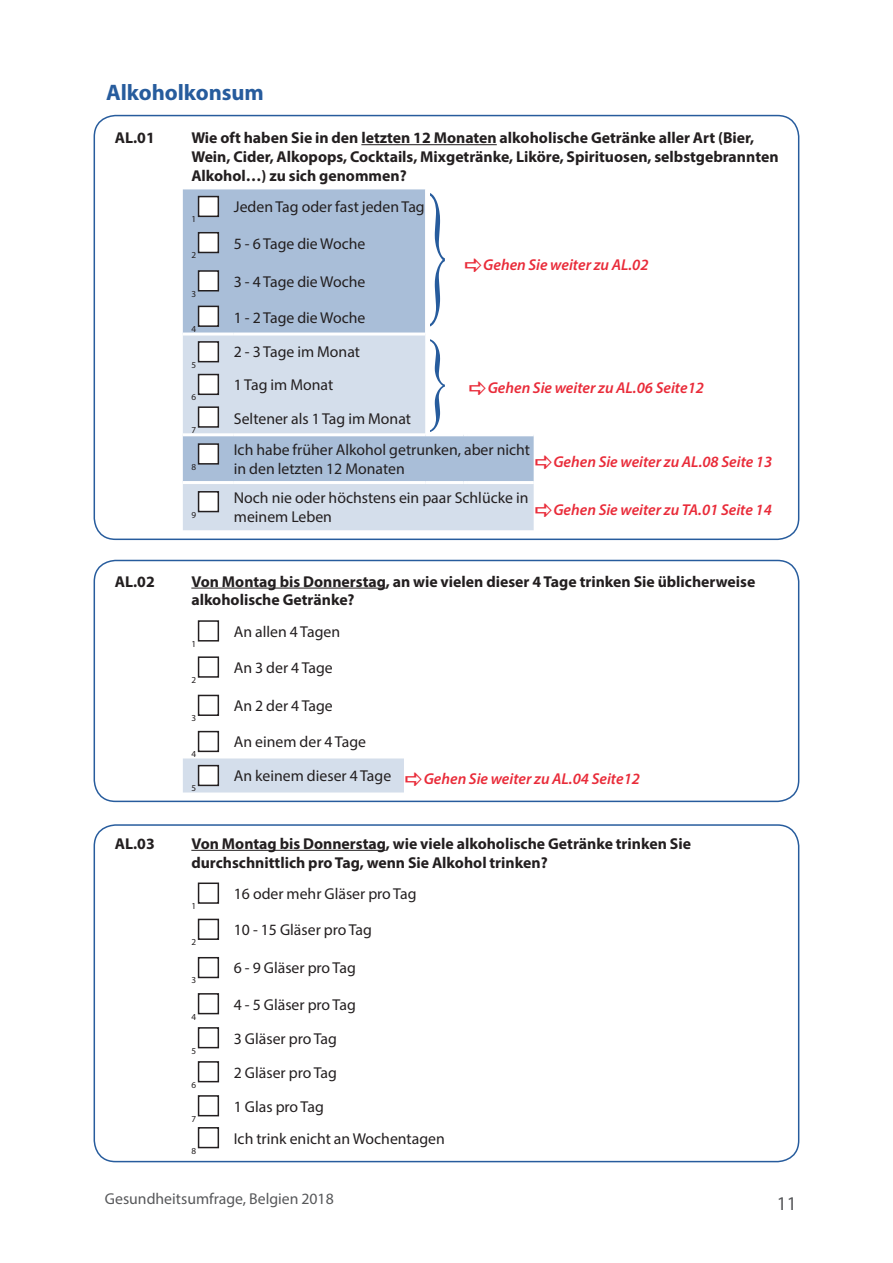
<style>
.page{position:relative;width:893px;height:1263px;background:#fff}
.page>*{position:absolute;margin:0;border:0;box-sizing:border-box;transform-origin:0 0}
.body_nl{font:218.85px "Microsoft Himalaya";color:#275c9d;scale:.37 1}
.body_nl-2{font:152.1px "Microsoft Himalaya";color:#275c9d;scale:.54 1}
.T_1_nl_blu{font:700 22.5px "Myriad Pro";letter-spacing:-.005em;color:#275c9d}
.t1{font:19.5px "Myriad Pro";color:#57585a}
.body_nl-3{font:15.75px/18.9px "Myriad Pro";color:#231f20}
.body_nl_gras{font:700 15.75px/18.9px "Myriad Pro";color:#231f20}
.body_nl-4{font:italic 600 15.75px "Myriad Pro";color:#e92b39}
.t2{font:15.75px "Myriad Pro";color:#57585a}
.body_nl-5{font:9.15px "Myriad Pro";color:#231f20}
</style>
<div class="page">
<div style="left:183px;top:189px;width:242px;height:143px;background:#a9bed8"></div>
<svg style="left:183px;top:335px;width:351px;height:195px;fill:#d4deeb"></svg>
<hr style="left:183px;top:433px;width:51px;height:3px;background:#fff">
<hr style="left:234px;top:433px;width:191px;height:3px;background:#fff">
<hr style="left:425px;top:433px;width:38px;height:3px;background:#fff">
<svg style="left:463px;top:433px;width:5px;height:3px"></svg>
<hr style="left:468px;top:433px;width:66px;height:3px;background:#fff">
<hr style="left:183px;top:481px;width:51px;height:3px;background:#fff">
<hr style="left:234px;top:481px;width:191px;height:3px;background:#fff">
<hr style="left:425px;top:481px;width:38px;height:3px;background:#fff">
<svg style="left:463px;top:481px;width:5px;height:3px"></svg>
<hr style="left:468px;top:481px;width:66px;height:3px;background:#fff">
<hr style="left:361px;top:144px;width:136px;height:1px;background:#231f20">
<div style="left:199px;top:197px;width:19px;height:19px;background:#fff"></div>
<div style="left:198px;top:196px;width:21px;height:21px;border:2px solid #231f20"></div>
<div style="left:199px;top:233px;width:19px;height:19px;background:#fff"></div>
<div style="left:198px;top:232px;width:21px;height:21px;border:2px solid #231f20"></div>
<div style="left:199px;top:271px;width:19px;height:20px;background:#fff"></div>
<div style="left:198px;top:270px;width:21px;height:21px;border:2px solid #231f20"></div>
<div style="left:199px;top:306px;width:19px;height:20px;background:#fff"></div>
<div style="left:198px;top:306px;width:21px;height:21px;border:2px solid #231f20"></div>
<div style="left:199px;top:342px;width:19px;height:20px;background:#fff"></div>
<div style="left:198px;top:341px;width:21px;height:21px;border:2px solid #231f20"></div>
<div style="left:199px;top:374px;width:19px;height:20px;background:#fff"></div>
<div style="left:198px;top:374px;width:21px;height:21px;border:2px solid #231f20"></div>
<div style="left:199px;top:407px;width:19px;height:20px;background:#fff"></div>
<div style="left:198px;top:406px;width:21px;height:22px;border:2px solid #231f20"></div>
<div style="left:199px;top:444px;width:19px;height:20px;background:#fff"></div>
<div style="left:198px;top:443px;width:21px;height:22px;border:2px solid #231f20"></div>
<div style="left:199px;top:492px;width:19px;height:19px;background:#fff"></div>
<div style="left:198px;top:491px;width:21px;height:21px;border:2px solid #231f20"></div>
<hr style="left:191px;top:588px;width:195px;height:1px;background:#231f20">
<div style="left:198px;top:620px;width:21px;height:21px;border:2px solid #231f20"></div>
<div style="left:198px;top:656px;width:21px;height:22px;border:2px solid #231f20"></div>
<div style="left:198px;top:695px;width:21px;height:21px;border:2px solid #231f20"></div>
<div style="left:198px;top:731px;width:21px;height:21px;border:2px solid #231f20"></div>
<hr style="left:191px;top:850px;width:195px;height:1px;background:#231f20">
<div style="left:198px;top:882px;width:21px;height:22px;border:2px solid #231f20"></div>
<div style="left:198px;top:919px;width:21px;height:21px;border:2px solid #231f20"></div>
<div style="left:198px;top:957px;width:21px;height:21px;border:2px solid #231f20"></div>
<div style="left:198px;top:993px;width:21px;height:21px;border:2px solid #231f20"></div>
<div style="left:198px;top:1027px;width:21px;height:21px;border:2px solid #231f20"></div>
<div style="left:198px;top:1061px;width:21px;height:21px;border:2px solid #231f20"></div>
<div style="left:198px;top:1095px;width:21px;height:21px;border:2px solid #231f20"></div>
<div style="left:198px;top:1127px;width:21px;height:21px;border:2px solid #231f20"></div>
<div style="left:94px;top:115px;width:705px;height:425px;border:2px solid #275c9d;border-radius:21px"></div>
<div style="left:94px;top:560px;width:705px;height:242px;border:2px solid #275c9d;border-radius:21px"></div>
<div style="left:94px;top:824px;width:705px;height:338px;border:2px solid #275c9d;border-radius:21px"></div>
<svg style="left:470px;top:381px;width:16px;height:13px"></svg>
<svg style="left:183px;top:758px;width:221px;height:34px;background:#d3dce8"></svg>
<p class="T_1_nl_blu" style="left:106px;top:78px;width:159px">Alkoholkonsum</p>
<p class="body_nl_gras" style="left:115px;top:128px;width:41px">AL.01</p>
<p class="body_nl_gras" style="left:191px;top:128px;width:589px">Wie oft haben Sie in den letzten 12 Monaten alkoholische Getränke aller Art (Bier,<br>Wein, Cider, Alkopops, Cocktails, Mixgetränke, Liköre, Spirituosen, selbstgebrannten<br>Alkohol…) zu sich genommen?</p>
<p class="body_nl-5" style="left:191px;top:214px;width:6px">1</p>
<p class="body_nl-3" style="left:234px;top:197px;width:192px">Jeden Tag oder fast jeden Tag</p>
<p class="body_nl" style="left:425px;top:91px;width:73px">}</p>
<p class="body_nl-3" style="left:234px;top:233px;width:133px">5 - 6 Tage die Woche</p>
<p class="body_nl-5" style="left:191px;top:250px;width:6px">2</p>
<p class="body_nl-4" style="left:483px;top:254px;width:167px">Gehen Sie weiter zu AL.02</p>
<p class="body_nl-3" style="left:234px;top:272px;width:133px">3 - 4 Tage die Woche</p>
<p class="body_nl-5" style="left:191px;top:288px;width:6px">3</p>
<p class="body_nl-3" style="left:234px;top:308px;width:133px">1 - 2 Tage die Woche</p>
<p class="body_nl-5" style="left:191px;top:323px;width:6px">4</p>
<p class="body_nl-5" style="left:191px;top:359px;width:6px">5</p>
<p class="body_nl-5" style="left:191px;top:392px;width:6px">6</p>
<p class="body_nl-5" style="left:191px;top:424px;width:6px">7</p>
<p class="body_nl-5" style="left:191px;top:461px;width:6px">8</p>
<p class="body_nl-5" style="left:191px;top:509px;width:6px">9</p>
<p class="body_nl-3" style="left:234px;top:342px;width:128px">2 - 3 Tage im Monat</p>
<p class="body_nl-2" style="left:425px;top:269px;width:50px">}</p>
<p class="body_nl-3" style="left:234px;top:375px;width:101px">1 Tag im Monat</p>
<p class="body_nl-3" style="left:234px;top:409px;width:179px">Seltener als 1 Tag im Monat</p>
<p class="body_nl-4" style="left:488px;top:377px;width:218px">Gehen Sie weiter zu AL.06 Seite12</p>
<p class="body_nl-3" style="left:234px;top:440px;width:298px">Ich habe früher Alkohol getrunken, aber nicht in den letzten 12 Monaten</p>
<p class="body_nl-4" style="left:553px;top:451px;width:220px">Gehen Sie weiter zu AL.08 Seite 13</p>
<p class="body_nl-3" style="left:234px;top:488px;width:296px">Noch nie oder höchstens ein paar Schlücke in meinem Leben</p>
<p class="body_nl-4" style="left:553px;top:499px;width:220px">Gehen Sie weiter zu TA.01 Seite 14</p>
<p class="body_nl_gras" style="left:115px;top:571px;width:41px">AL.02</p>
<p class="body_nl_gras" style="left:191px;top:571px;width:565px">Von Montag bis Donnerstag, an wie vielen dieser 4 Tage trinken Sie üblicherweise alkoholische Getränke?</p>
<p class="body_nl-5" style="left:191px;top:638px;width:6px">1</p>
<p class="body_nl-3" style="left:234px;top:622px;width:108px">An allen 4 Tagen</p>
<p class="body_nl-5" style="left:191px;top:674px;width:6px">2</p>
<p class="body_nl-5" style="left:191px;top:712px;width:6px">3</p>
<p class="body_nl-5" style="left:191px;top:749px;width:6px">4</p>
<p class="body_nl-5" style="left:191px;top:783px;width:6px">5</p>
<p class="body_nl-3" style="left:234px;top:658px;width:100px">An 3 der 4 Tage</p>
<p class="body_nl-3" style="left:234px;top:696px;width:100px">An 2 der 4 Tage</p>
<p class="body_nl-3" style="left:234px;top:732px;width:134px">An einem der 4 Tage</p>
<p class="body_nl-3" style="left:234px;top:766px;width:159px">An keinem dieser 4 Tage</p>
<p class="body_nl-4" style="left:424px;top:768px;width:218px">Gehen Sie weiter zu AL.04 Seite12</p>
<p class="body_nl_gras" style="left:115px;top:833px;width:41px">AL.03</p>
<p class="body_nl_gras" style="left:191px;top:833px;width:501px">Von Montag bis Donnerstag, wie viele alkoholische Getränke trinken Sie durchschnittlich pro Tag, wenn Sie Alkohol trinken?</p>
<p class="body_nl-5" style="left:191px;top:900px;width:6px">1</p>
<p class="body_nl-3" style="left:234px;top:884px;width:184px">16 oder mehr Gläser pro Tag</p>
<p class="body_nl-5" style="left:191px;top:936px;width:6px">2</p>
<p class="body_nl-5" style="left:191px;top:975px;width:6px">3</p>
<p class="body_nl-5" style="left:191px;top:1011px;width:6px">4</p>
<p class="body_nl-5" style="left:191px;top:1045px;width:6px">5</p>
<p class="body_nl-5" style="left:191px;top:1079px;width:6px">6</p>
<p class="body_nl-5" style="left:191px;top:1113px;width:6px">7</p>
<p class="body_nl-5" style="left:191px;top:1145px;width:6px">8</p>
<p class="body_nl-3" style="left:234px;top:920px;width:140px">10 - 15 Gläser pro Tag</p>
<p class="body_nl-3" style="left:234px;top:958px;width:123px">6 - 9 Gläser pro Tag</p>
<p class="body_nl-3" style="left:234px;top:995px;width:123px">4 - 5 Gläser pro Tag</p>
<p class="body_nl-3" style="left:234px;top:1029px;width:105px">3 Gläser pro Tag</p>
<p class="body_nl-3" style="left:234px;top:1063px;width:105px">2 Gläser pro Tag</p>
<p class="body_nl-3" style="left:234px;top:1097px;width:91px">1 Glas pro Tag</p>
<p class="body_nl-3" style="left:234px;top:1128px;width:212px">Ich trink enicht an Wochentagen</p>
<p class="t2" style="left:105px;top:1189px;width:230px">Gesundheitsumfrage, Belgien 2018</p>
<p class="t1" style="left:777px;top:1191px;width:22px">11</p>
</div>
